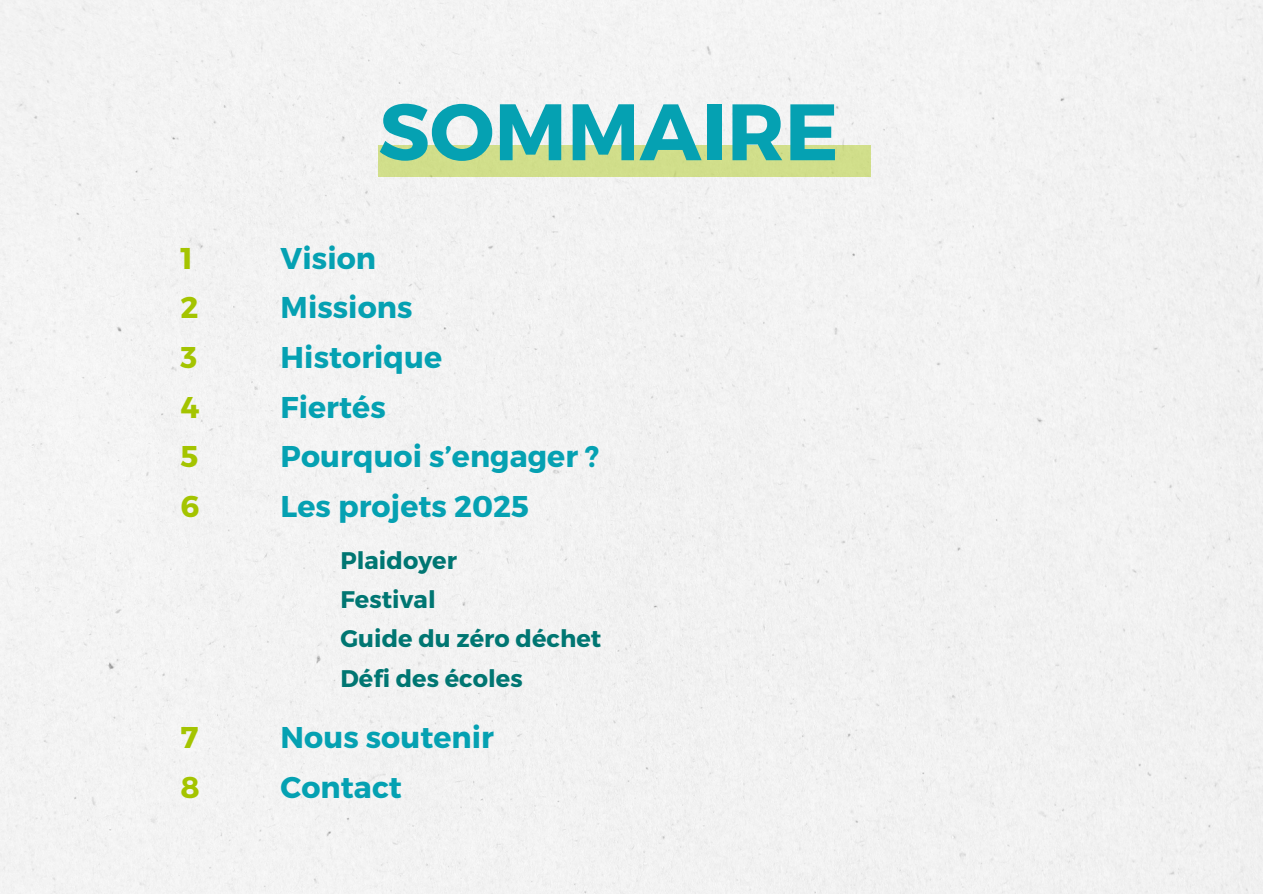
<style>
.page{position:relative;width:1263px;height:894px;background:#fff}
.page>*{position:absolute;margin:0;border:0;box-sizing:border-box;transform-origin:0 0}
.t1{font:700 79.8px "Montserrat";color:#05a1b2}
.t2{font:700 30px/49.5px "Montserrat";color:#05a1b2}
.t3{font:700 30px/49.5px "Montserrat";color:#a4c400}
.t4{font:700 24px "Montserrat";color:#007672}
</style>
<div class="page">
<div style="left:0;top:0;width:1263px;height:893px;background:#f3f3f3"></div>
<div style="left:378px;top:145px;width:492px;height:31px;background:#d1de8b"></div>
<p class="t3" style="left:181px;top:232px;width:20px">1<br>2<br>3<br>4<br>5</p>
<p class="t3" style="left:181px;top:479px;width:20px">6</p>
<h2 class="t3" style="left:181px;top:711px;width:19px">7</h2>
<p class="t3" style="left:181px;top:760px;width:21px">8</p>
<p class="t1" style="left:378px;top:80px;width:462px">SOMMAIRE</p>
<h2 class="t2" style="left:281px;top:232px;width:320px">Vision<br>Missions<br>Historique<br>Fiertés<br>Pourquoi s’engager ?</h2>
<p class="t2" style="left:281px;top:479px;width:250px">Les projets 2025</p>
<h2 class="t4" style="left:340px;top:544px;width:118px">Plaidoyer</h2>
<p class="t4" style="left:340px;top:583px;width:97px">Festival</p>
<h2 class="t4" style="left:340px;top:623px;width:262px">Guide du zéro déchet</h2>
<p class="t4" style="left:340px;top:662px;width:184px">Défi des écoles</p>
<p class="t2" style="left:281px;top:711px;width:215px">Nous soutenir</p>
<p class="t2" style="left:281px;top:760px;width:123px">Contact</p>
</div>
